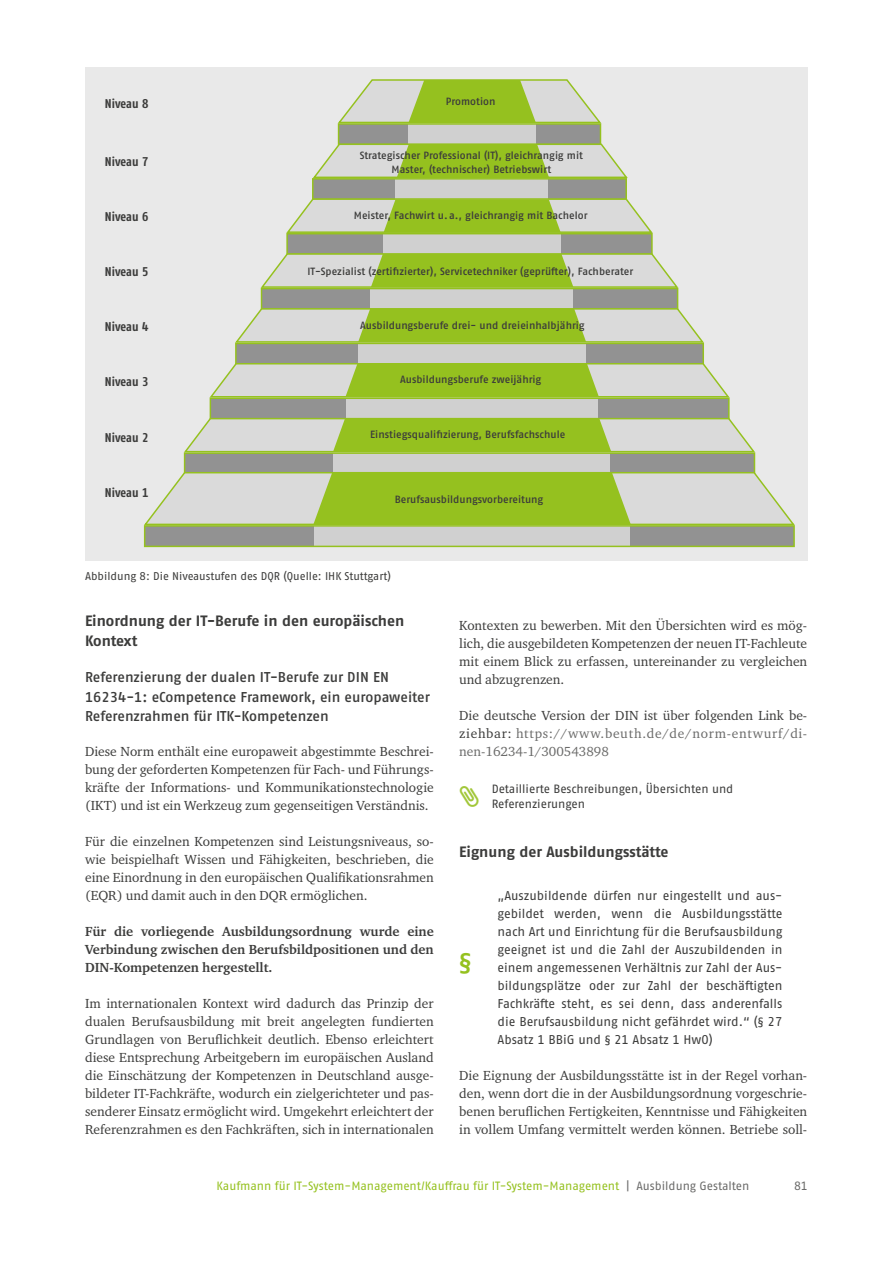
<style>
.page{position:relative;width:893px;height:1263px;background:#fff}
.page>*{position:absolute;margin:0;border:0;box-sizing:border-box;transform-origin:0 0}
.t1{font:500 27px "Fago Pro";color:#95c11f}
.id284{font:700 15px/19.5px "Fago Pro";letter-spacing:-.005em;color:#3c3c3b}
.id281{font:500 14.25px/19.5px "Fago Pro";letter-spacing:-.005em;color:#3c3c3b}
.id252{font:13.5px/18px "Charter ITC Pro";color:#3c3c3b;text-align:justify}
.id251{font:13.5px/18px "Charter ITC Pro";color:#3c3c3b;text-align:justify}
.id252-2{font:700 13.5px/18px "Charter ITC Pro";color:#3c3c3b;text-align:justify}
.id252-3{font:13.5px/18px "Charter ITC Pro";letter-spacing:.05em;color:#6b6b6a;text-align:justify}
.id253{font:12.75px/18px "Fago Pro";color:#3c3c3b;text-align:justify}
.t2{font:700 condensed 12.75px "Fago Pro";letter-spacing:-.005em;color:#3c3c3b}
.t3{font:12px "Fago Pro";letter-spacing:-.005em;color:#95c11f}
.id278{font:12px/15px "Fago Pro";letter-spacing:-.005em;color:#3c3c3b}
.t4{font:12px "Fago Pro";color:#6b6b6a}
.id292{font:11.25px "Fago Pro";color:#3c3c3b}
.t5{font:500 10.5px/14.4px "Fago Pro";color:#3c3c3b;text-align:center}
.s1{color:#3c3c3b}
.s2{color:#6b6b6a}
</style>
<div class="page">
<div style="left:85px;top:67px;width:723px;height:493px;background:#e9e9e9"></div>
<svg style="left:337px;top:79px;width:265px;height:45px"></svg>
<div style="left:339px;top:124px;width:261px;height:20px;background:#929292"></div>
<div style="left:408px;top:124px;width:128px;height:20px;background:#d0d0d0"></div>
<div style="left:338px;top:123px;width:263px;height:22px;border:2px solid #95c11f"></div>
<svg style="left:313px;top:142px;width:315px;height:37px"></svg>
<div style="left:313px;top:179px;width:313px;height:20px;background:#929292"></div>
<div style="left:396px;top:179px;width:152px;height:20px;background:#d0d0d0"></div>
<div style="left:312px;top:178px;width:315px;height:22px;border:2px solid #95c11f"></div>
<svg style="left:286px;top:197px;width:367px;height:36px"></svg>
<div style="left:287px;top:234px;width:365px;height:20px;background:#929292"></div>
<div style="left:383px;top:234px;width:178px;height:20px;background:#d0d0d0"></div>
<div style="left:286px;top:233px;width:367px;height:22px;border:2px solid #95c11f"></div>
<svg style="left:260px;top:252px;width:419px;height:37px"></svg>
<div style="left:261px;top:289px;width:417px;height:20px;background:#929292"></div>
<div style="left:371px;top:289px;width:202px;height:20px;background:#d0d0d0"></div>
<div style="left:261px;top:288px;width:417px;height:22px;border:2px solid #95c11f"></div>
<svg style="left:235px;top:307px;width:469px;height:36px"></svg>
<div style="left:236px;top:343px;width:467px;height:21px;background:#929292"></div>
<div style="left:358px;top:343px;width:227px;height:20px;background:#d0d0d0"></div>
<div style="left:235px;top:343px;width:469px;height:22px;border:2px solid #95c11f"></div>
<svg style="left:209px;top:362px;width:520px;height:36px"></svg>
<div style="left:210px;top:398px;width:519px;height:21px;background:#929292"></div>
<div style="left:346px;top:398px;width:252px;height:21px;background:#d0d0d0"></div>
<div style="left:210px;top:397px;width:520px;height:22px;border:2px solid #95c11f"></div>
<svg style="left:183px;top:416px;width:573px;height:37px"></svg>
<div style="left:185px;top:453px;width:569px;height:21px;background:#929292"></div>
<div style="left:333px;top:453px;width:277px;height:21px;background:#d0d0d0"></div>
<div style="left:184px;top:452px;width:571px;height:22px;border:2px solid #95c11f"></div>
<svg style="left:143px;top:471px;width:652px;height:55px"></svg>
<div style="left:145px;top:526px;width:649px;height:20px;background:#929292"></div>
<div style="left:314px;top:526px;width:316px;height:20px;background:#d0d0d0"></div>
<div style="left:144px;top:525px;width:651px;height:22px;border:2px solid #95c11f"></div>
<p class="t2" style="left:105px;top:95px;width:45px">Niveau 8</p>
<p class="t5" style="left:446px;top:94px;width:51px">Promotion</p>
<p class="t2" style="left:105px;top:154px;width:45px">Niveau 7</p>
<p class="t5" style="left:360px;top:148px;width:225px">Strategischer Professional (IT), gleichrangig mit<br>Master, (technischer) Betriebswirt</p>
<p class="t2" style="left:105px;top:209px;width:45px">Niveau 6</p>
<p class="t5" style="left:354px;top:208px;width:235px">Meister, Fachwirt u.a., gleichrangig mit Bachelor</p>
<p class="t2" style="left:105px;top:264px;width:45px">Niveau 5</p>
<p class="t5" style="left:307px;top:264px;width:327px">IT-Spezialist (zertifizierter), Servicetechniker (geprüfter), Fachberater</p>
<p class="t2" style="left:105px;top:319px;width:45px">Niveau 4</p>
<p class="t5" style="left:360px;top:318px;width:226px">Ausbildungsberufe drei- und dreieinhalbjährig</p>
<p class="t2" style="left:105px;top:374px;width:45px">Niveau 3</p>
<p class="t5" style="left:400px;top:372px;width:143px">Ausbildungsberufe zweijährig</p>
<p class="t2" style="left:105px;top:429px;width:45px">Niveau 2</p>
<p class="t5" style="left:370px;top:427px;width:197px">Einstiegsqualifizierung, Berufsfachschule</p>
<p class="t2" style="left:105px;top:484px;width:45px">Niveau 1</p>
<p class="t5" style="left:395px;top:492px;width:150px">Berufsausbildungsvorbereitung</p>
<p class="id292" style="left:85px;top:569px;width:307px">Abbildung 8: Die Niveaustufen des DQR (Quelle: IHK Stuttgart)</p>
<p class="id284" style="left:85px;top:611px;width:321px">Einordnung der IT-Berufe in den europäischen<br>Kontext</p>
<p class="id281" style="left:85px;top:667px;width:346px">Referenzierung der dualen IT-Berufe zur DIN EN<br>16234-1: eCompetence Framework, ein europaweiter<br>Referenzrahmen für ITK-Kompetenzen</p>
<p class="id251" style="left:85px;top:742px;width:350px">Diese Norm enthält eine europaweit abgestimmte Beschrei&shy;bung der geforderten Kompetenzen für Fach- und Führungs&shy;kräfte der Informations- und Kommunikationstechnologie (IKT) und ist ein Werkzeug zum gegenseitigen Verständnis.</p>
<p class="id252" style="left:85px;top:832px;width:350px">Für die einzelnen Kompetenzen sind Leistungsniveaus, so&shy;wie beispielhaft Wissen und Fähigkeiten, beschrieben, die eine Einordnung in den europäischen Qualifikationsrahmen (EQR) und damit auch in den DQR ermöglichen.</p>
<p class="id252-2" style="left:85px;top:922px;width:350px">Für die vorliegende Ausbildungsordnung wurde eine Verbindung zwischen den Berufsbildpositionen und den DIN-Kompetenzen hergestellt.</p>
<p class="id252" style="left:85px;top:994px;width:350px">Im internationalen Kontext wird dadurch das Prinzip der dualen Berufsausbildung mit breit angelegten fundierten Grundlagen von Beruflichkeit deutlich. Ebenso erleichtert diese Entsprechung Arbeitgebern im europäischen Ausland die Einschätzung der Kompetenzen in Deutschland ausge&shy;bildeter IT-Fachkräfte, wodurch ein zielgerichteter und pas&shy;senderer Einsatz ermöglicht wird. Umgekehrt erleichtert der Referenzrahmen es den Fachkräften, sich in internationalen</p>
<p class="id252" style="left:459px;top:616px;width:350px">Kontexten zu bewerben. Mit den Übersichten wird es mög&shy;lich, die ausgebildeten Kompetenzen der neuen IT-Fachleute mit einem Blick zu erfassen, untereinander zu vergleichen und abzugrenzen.</p>
<p class="id252-3" style="left:459px;top:706px;width:350px"><span class="s1">Die deutsche Version der DIN ist über folgenden Link be&shy;ziehbar:</span> https://www.beuth.de/de/norm-entwurf/di&shy;nen-16234-1/300543898</p>
<p class="id278" style="left:492px;top:781px;width:243px">Detaillierte Beschreibungen, Übersichten und<br>Referenzierungen</p>
<p class="id284" style="left:459px;top:842px;width:211px">Eignung der Ausbildungsstätte</p>
<p class="id253" style="left:497px;top:887px;width:286px">„Auszubildende dürfen nur eingestellt und aus&shy;gebildet werden, wenn die Ausbildungsstätte nach Art und Einrichtung für die Berufsausbildung geeignet ist und die Zahl der Auszubildenden in einem angemessenen Verhältnis zur Zahl der Aus&shy;bildungsplätze oder zur Zahl der beschäftigten Fachkräfte steht, es sei denn, dass anderenfalls die Berufsausbildung nicht gefährdet wird.“ (§ 27<br>Absatz 1 BBiG und § 21 Absatz 1 HwO)</p>
<p class="id251" style="left:459px;top:1066px;width:350px">Die Eignung der Ausbildungsstätte ist in der Regel vorhan&shy;den, wenn dort die in der Ausbildungsordnung vorgeschrie&shy;benen beruflichen Fertigkeiten, Kenntnisse und Fähigkeiten in vollem Umfang vermittelt werden können. Betriebe soll-</p>
<h1 class="t1" style="left:459px;top:945px;width:14px">§</h1>
<p class="t3" style="left:216px;top:1178px;width:534px">Kaufmann für IT-System-Management/Kauffrau für IT-System-Management <span class="s2">| Ausbildung Gestalten</span></p>
<p class="t4" style="left:794px;top:1178px;width:15px">81</p>
</div>
